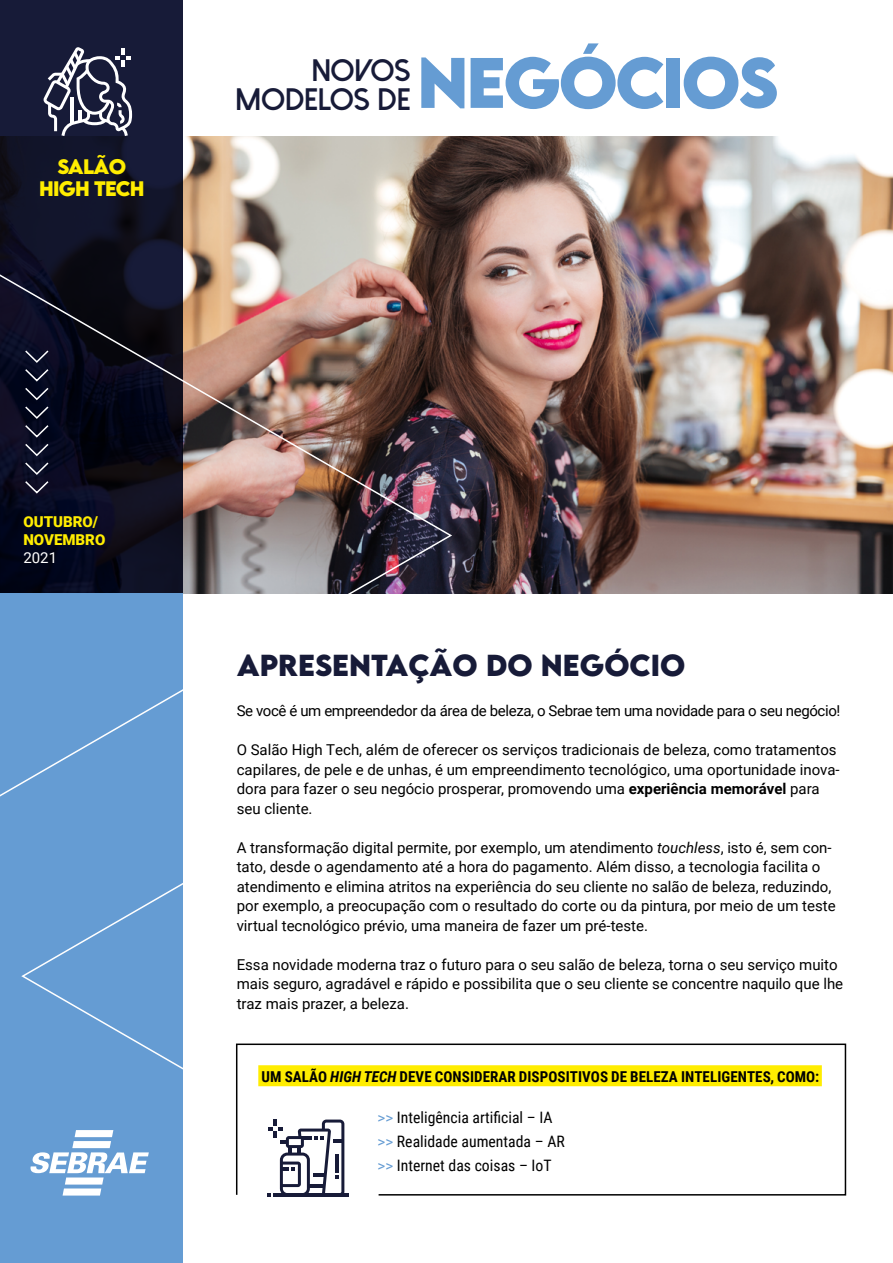
<style>
.page{position:relative;width:893px;height:1263px;background:#fff}
.page>*{position:absolute;margin:0;border:0;box-sizing:border-box;transform-origin:0 0}
.t1{font:800 31.05px/29px "Dolce Vita";color:#171b38}
.t2{font:700 27px "LEMONMILK";color:#171b38}
.t3{font:700 18.75px/22.4px "LEMONMILK";letter-spacing:-.04em;color:#ffed00;text-align:center}
.t4{font:15.75px/24px "Roboto Condensed";color:#000}
.t5{font:15px/19.5px "Roboto";color:#000}
.t6{font:15px "Roboto";letter-spacing:-.025em;color:#000}
.t7{font:700 15px "Roboto Condensed";letter-spacing:.005em;color:#000}
.t8{font:900 15px/18px "Roboto";color:#ffed00}
.t9{font:15px "Roboto";color:#fff}
.s1{font-family:"LEMONMILK";font-weight:700;font-size:63.45px;color:#659cd3}
.s2{font-weight:700}
.s3{font-style:italic}
.s4{font-family:"Roboto";font-size:15px;color:#659cd3}
</style>
<div class="page">
<img style="left:183px;top:136px;width:709px;height:457px">
<svg style="left:0;top:0;width:183px;height:268px;background:#13162e"></svg>
<div style="left:0;top:593px;width:183px;height:670px;background:#659cd3"></div>
<img style="left:0;top:268px;width:453px;height:529px">
<svg style="left:21px;top:709px;width:432px;height:488px"></svg>
<svg style="left:235px;top:1043px;width:612px;height:153px"></svg>
<div style="left:258px;top:1065px;width:564px;height:21px;background:#ffed00"></div>
<svg style="left:31px;top:1130px;width:118px;height:65px"></svg>
<svg style="left:44px;top:47px;width:88px;height:89px"></svg>
<hr style="left:274px;top:1193px;width:75px;height:3px;background:#171b38">
<svg style="left:268px;top:1119px;width:76px;height:77px"></svg>
<p class="t3" style="left:39px;top:156px;width:107px">SALÃO<br>HIGH TECH</p>
<h1 class="t1" style="left:235px;top:56px;width:545px;text-indent:76px">NOVOS<br>MODELOS DE <span class="s1">NEGÓCIOS</span></h1>
<p class="t8" style="left:23px;top:512px;width:83px">OUTUBRO/<br>NOVEMBRO</p>
<p class="t9" style="left:23px;top:547px;width:35px">2021</p>
<h2 class="t2" style="left:237px;top:646px;width:450px">APRESENTAÇÃO DO NEGÓCIO</h2>
<p class="t6" style="left:237px;top:700px;width:605px">Se você é um empreendedor da área de beleza, o Sebrae tem uma novidade para o seu negócio!</p>
<p class="t5" style="left:237px;top:740px;width:604px">O Salão High Tech, além de oferecer os serviços tradicionais de beleza, como tratamentos capilares, de pele e de unhas, é um empreendimento tecnológico, uma oportunidade inova&shy;dora para fazer o seu negócio prosperar, promovendo uma <span class="s2">experiência memorável</span> para seu cliente.</p>
<p class="t5" style="left:237px;top:837px;width:600px">A transformação digital permite, por exemplo, um atendimento <span class="s3">touchless</span>, isto é, sem con&shy;tato, desde o agendamento até a hora do pagamento. Além disso, a tecnologia facilita o atendimento e elimina atritos na experiência do seu cliente no salão de beleza, reduzindo, por exemplo, a preocupação com o resultado do corte ou da pintura, por meio de um teste virtual tecnológico prévio, uma maneira de fazer um pré-teste.</p>
<p class="t5" style="left:237px;top:954px;width:608px">Essa novidade moderna traz o futuro para o seu salão de beleza, torna o seu serviço muito mais seguro, agradável e rápido e possibilita que o seu cliente se concentre naquilo que lhe traz mais prazer, a beleza.</p>
<p class="t7" style="left:262px;top:1066px;width:559px">UM SALÃO <span class="s3">HIGH TECH</span> DEVE CONSIDERAR DISPOSITIVOS DE BELEZA INTELIGENTES, COMO:</p>
<p class="t4" style="left:378px;top:1104px;width:189px"><span class="s4">&gt;&gt;</span> Inteligência artificial – IA <span class="s4">&gt;&gt;</span> Realidade aumentada – AR <span class="s4">&gt;&gt;</span> Internet das coisas – IoT</p>
</div>
